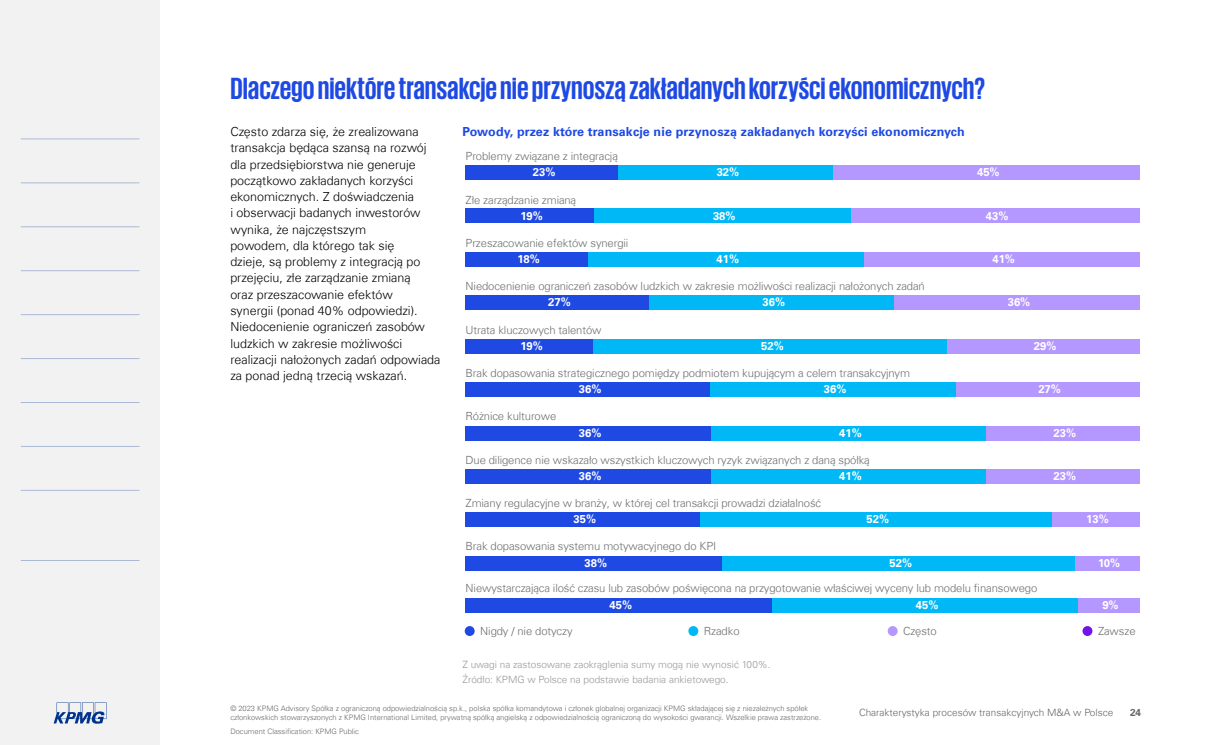
<style>
.page{position:relative;width:1212px;height:745px;background:#fff}
.page>*{position:absolute;margin:0;border:0;box-sizing:border-box;transform-origin:0 0}
.t1{font:700 31.25px "KPMG";color:#1e49e2}
.t2{font:300 12.5px/16.2px "Universfor KPMG";color:#000}
.t3{font:700 12.5px "Universfor KPMG";letter-spacing:.01em;color:#1e49e2}
.t4{font:300 11.25px "Universfor KPMG";letter-spacing:-.01em;color:#6d6e71}
.t5{font:700 11.25px "Universfor KPMG";color:#fff}
.t6{font:300 10px/15.5px "Universfor KPMG";color:#989898}
.t7{font:300 10px "Universfor KPMG";color:#666}
.t8{font:700 10px "Universfor KPMG";color:#666}
.t9{font:300 7.5px/9px "Universfor KPMG";color:#666}
</style>
<div class="page">
<svg style="left:465px;top:625px;width:10px;height:10px"></svg>
<svg style="left:688px;top:625px;width:10px;height:10px"></svg>
<div style="left:888px;top:625px;width:10px;height:10px;background:#b497ff;border-radius:50%"></div>
<svg style="left:1082px;top:625px;width:10px;height:10px"></svg>
<div style="left:465px;top:598px;width:307px;height:14px;background:#1e49e2"></div>
<div style="left:772px;top:598px;width:306px;height:14px;background:#00b8f5"></div>
<div style="left:1078px;top:598px;width:61px;height:14px;background:#b497ff"></div>
<div style="left:465px;top:556px;width:257px;height:14px;background:#1e49e2"></div>
<div style="left:722px;top:556px;width:353px;height:14px;background:#00b8f5"></div>
<div style="left:1075px;top:556px;width:64px;height:14px;background:#b497ff"></div>
<div style="left:465px;top:512px;width:235px;height:14px;background:#1e49e2"></div>
<div style="left:700px;top:512px;width:351px;height:14px;background:#00b8f5"></div>
<div style="left:1051px;top:512px;width:88px;height:14px;background:#b497ff"></div>
<div style="left:465px;top:469px;width:246px;height:14px;background:#1e49e2"></div>
<div style="left:711px;top:469px;width:275px;height:14px;background:#00b8f5"></div>
<div style="left:986px;top:469px;width:153px;height:14px;background:#b497ff"></div>
<div style="left:465px;top:425px;width:246px;height:15px;background:#1e49e2"></div>
<div style="left:711px;top:425px;width:275px;height:15px;background:#00b8f5"></div>
<div style="left:986px;top:425px;width:153px;height:15px;background:#b497ff"></div>
<div style="left:465px;top:382px;width:246px;height:14px;background:#1e49e2"></div>
<div style="left:711px;top:382px;width:245px;height:14px;background:#00b8f5"></div>
<div style="left:956px;top:382px;width:183px;height:14px;background:#b497ff"></div>
<div style="left:465px;top:339px;width:129px;height:14px;background:#1e49e2"></div>
<div style="left:594px;top:339px;width:353px;height:14px;background:#00b8f5"></div>
<div style="left:947px;top:339px;width:192px;height:14px;background:#b497ff"></div>
<div style="left:465px;top:295px;width:184px;height:15px;background:#1e49e2"></div>
<div style="left:649px;top:295px;width:245px;height:15px;background:#00b8f5"></div>
<div style="left:894px;top:295px;width:245px;height:15px;background:#b497ff"></div>
<div style="left:465px;top:252px;width:123px;height:14px;background:#1e49e2"></div>
<div style="left:588px;top:252px;width:276px;height:14px;background:#00b8f5"></div>
<div style="left:864px;top:252px;width:275px;height:14px;background:#b497ff"></div>
<div style="left:465px;top:209px;width:129px;height:14px;background:#1e49e2"></div>
<div style="left:594px;top:209px;width:257px;height:14px;background:#00b8f5"></div>
<div style="left:851px;top:209px;width:288px;height:14px;background:#b497ff"></div>
<div style="left:465px;top:165px;width:154px;height:14px;background:#1e49e2"></div>
<div style="left:619px;top:165px;width:214px;height:14px;background:#00b8f5"></div>
<div style="left:833px;top:165px;width:306px;height:14px;background:#b497ff"></div>
<div style="left:0;top:0;width:159px;height:744px;background:#f2f2f2"></div>
<svg style="left:54px;top:702px;width:53px;height:21px"></svg>
<hr style="left:21px;top:138px;width:118px;height:1px;background:#00338d">
<hr style="left:21px;top:182px;width:118px;height:1px;background:#00338d">
<hr style="left:21px;top:226px;width:118px;height:1px;background:#00338d">
<hr style="left:21px;top:270px;width:118px;height:1px;background:#00338d">
<hr style="left:21px;top:314px;width:118px;height:1px;background:#00338d">
<hr style="left:21px;top:358px;width:118px;height:1px;background:#00338d">
<hr style="left:21px;top:402px;width:118px;height:1px;background:#00338d">
<hr style="left:21px;top:446px;width:118px;height:1px;background:#00338d">
<hr style="left:21px;top:489px;width:118px;height:1px;background:#00338d">
<hr style="left:21px;top:559px;width:118px;height:1px;background:#00338d">
<h1 class="t1" style="left:230px;top:73px;width:756px">Dlaczego niektóre transakcje nie przynoszą zakładanych korzyści ekonomicznych?</h1>
<p class="t2" style="left:230px;top:123px;width:190px">Często zdarza się, że zrealizowana</p>
<p class="t3" style="left:462px;top:124px;width:504px">Powody, przez które transakcje nie przynoszą zakładanych korzyści ekonomicznych</p>
<p class="t2" style="left:230px;top:140px;width:212px">transakcja będąca szansą na rozwój dla przedsiębiorstwa nie generuje początkowo zakładanych korzyści ekonomicznych. Z doświadczenia<br>i obserwacji badanych inwestorów wynika, że najczęstszym<br>powodem, dla którego tak się<br>dzieje, są problemy z integracją po przejęciu, złe zarządzanie zmianą<br>oraz przeszacowanie efektów<br>synergii (ponad 40% odpowiedzi).<br>Niedocenienie ograniczeń zasobów ludzkich w zakresie możliwości realizacji nałożonych zadań odpowiada za ponad jedną trzecią wskazań.</p>
<p class="t4" style="left:465px;top:149px;width:154px">Problemy związane z integracją</p>
<p class="t5" style="left:533px;top:165px;width:24px">23%</p>
<p class="t5" style="left:717px;top:165px;width:24px">32%</p>
<p class="t5" style="left:977px;top:165px;width:24px">45%</p>
<p class="t4" style="left:465px;top:193px;width:112px">Złe zarządzanie zmianą</p>
<p class="t5" style="left:520px;top:209px;width:24px">19%</p>
<p class="t5" style="left:713px;top:209px;width:24px">38%</p>
<p class="t5" style="left:986px;top:209px;width:24px">43%</p>
<p class="t4" style="left:465px;top:236px;width:164px">Przeszacowanie efektów synergii</p>
<p class="t5" style="left:517px;top:252px;width:24px">18%</p>
<p class="t5" style="left:717px;top:252px;width:24px">41%</p>
<p class="t5" style="left:992px;top:252px;width:24px">41%</p>
<p class="t4" style="left:465px;top:279px;width:461px">Niedocenienie ograniczeń zasobów ludzkich w zakresie możliwości realizacji nałożonych zadań</p>
<p class="t5" style="left:548px;top:295px;width:24px">27%</p>
<p class="t5" style="left:763px;top:295px;width:24px">36%</p>
<p class="t5" style="left:1008px;top:295px;width:24px">36%</p>
<p class="t4" style="left:465px;top:322px;width:137px">Utrata kluczowych talentów</p>
<p class="t5" style="left:520px;top:339px;width:24px">19%</p>
<p class="t5" style="left:761px;top:339px;width:24px">52%</p>
<p class="t5" style="left:1034px;top:339px;width:24px">29%</p>
<p class="t4" style="left:465px;top:366px;width:446px">Brak dopasowania strategicznego pomiędzy podmiotem kupującym a celem transakcyjnym</p>
<p class="t4" style="left:465px;top:409px;width:92px">Różnice kulturowe</p>
<p class="t5" style="left:579px;top:382px;width:24px">36%</p>
<p class="t5" style="left:824px;top:382px;width:24px">36%</p>
<p class="t5" style="left:1038px;top:382px;width:24px">27%</p>
<p class="t5" style="left:579px;top:426px;width:24px">36%</p>
<p class="t5" style="left:839px;top:426px;width:24px">41%</p>
<p class="t5" style="left:1053px;top:426px;width:24px">23%</p>
<p class="t4" style="left:465px;top:452px;width:406px">Due diligence nie wskazało wszystkich kluczowych ryzyk związanych z daną spółką</p>
<p class="t5" style="left:579px;top:469px;width:24px">36%</p>
<p class="t5" style="left:839px;top:469px;width:24px">41%</p>
<p class="t5" style="left:1053px;top:469px;width:24px">23%</p>
<p class="t4" style="left:465px;top:496px;width:357px">Zmiany regulacyjne w branży, w której cel transakcji prowadzi działalność</p>
<p class="t5" style="left:573px;top:512px;width:24px">35%</p>
<p class="t5" style="left:866px;top:512px;width:24px">52%</p>
<p class="t5" style="left:1086px;top:512px;width:24px">13%</p>
<p class="t4" style="left:465px;top:539px;width:252px">Brak dopasowania systemu motywacyjnego do KPI</p>
<p class="t5" style="left:585px;top:556px;width:24px">38%</p>
<p class="t5" style="left:889px;top:556px;width:24px">52%</p>
<p class="t5" style="left:1098px;top:556px;width:23px">10%</p>
<p class="t4" style="left:465px;top:580px;width:573px">Niewystarczająca ilość czasu lub zasobów poświęcona na przygotowanie właściwej wyceny lub modelu finansowego</p>
<p class="t5" style="left:609px;top:598px;width:24px">45%</p>
<p class="t5" style="left:916px;top:598px;width:24px">45%</p>
<p class="t5" style="left:1102px;top:598px;width:18px">9%</p>
<p class="t4" style="left:480px;top:623px;width:94px">Nigdy / nie dotyczy</p>
<p class="t4" style="left:704px;top:623px;width:37px">Rzadko</p>
<p class="t4" style="left:903px;top:623px;width:35px">Często</p>
<p class="t4" style="left:1098px;top:623px;width:39px">Zawsze</p>
<p class="t6" style="left:462px;top:656px;width:310px">Z uwagi na zastosowane zaokrąglenia sumy mogą nie wynosić 100%.<br>Źródło: KPMG w Polsce na podstawie badania ankietowego.</p>
<p class="t9" style="left:230px;top:703px;width:592px">© 2023 KPMG Advisory Spółka z ograniczoną odpowiedzialnością sp.k., polska spółka komandytowa i członek globalnej organizacji KPMG składającej się z niezależnych spółek członkowskich stowarzyszonych z KPMG International Limited, prywatną spółką angielską z odpowiedzialnością ograniczoną do wysokości gwarancji. Wszelkie prawa zastrzeżone.</p>
<p class="t9" style="left:230px;top:726px;width:130px">Document Classification: KPMG Public</p>
<p class="t7" style="left:859px;top:706px;width:256px">Charakterystyka procesów transakcyjnych M&amp;A w Polsce</p>
<p class="t8" style="left:1130px;top:706px;width:13px">24</p>
</div>
